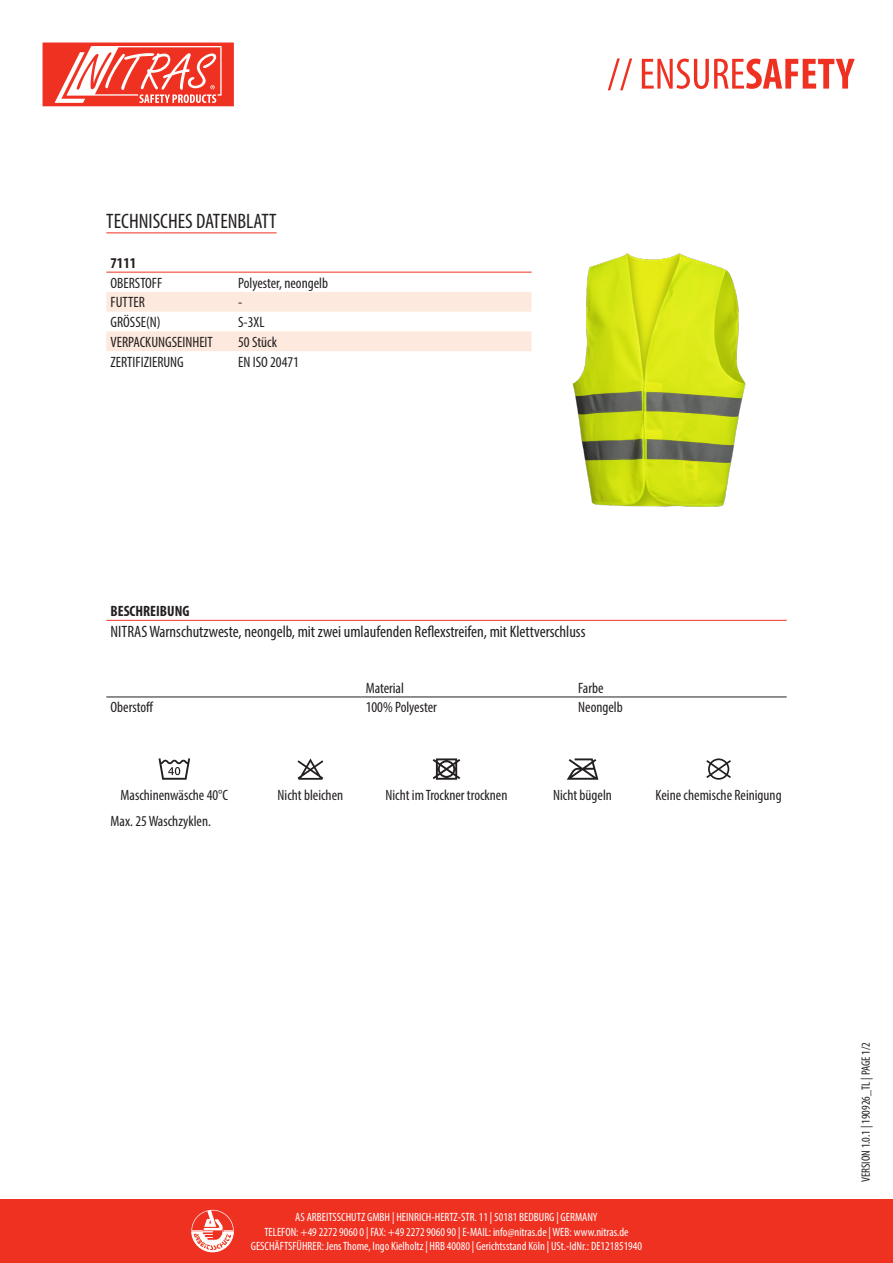
<style>
.page{position:relative;width:893px;height:1263px;background:#fff}
.page>*{position:absolute;margin:0;border:0;box-sizing:border-box;transform-origin:0 0}
.t1{font:condensed 21px "Myriad Pro";color:#231f20}
.t2{font:condensed 16.5px "Myriad Pro";color:#231f20}
.t3{font:condensed 15px "Myriad Pro";color:#231f20}
.t4{font:700 condensed 15px "Myriad Pro";color:#231f20}
.t5{font:condensed 12px/14.4px "Myriad Pro";color:#fff;text-align:center}
.t6{font:condensed 12px "Myriad Pro";color:#231f20}
</style>
<div class="page">
<div style="left:0;top:1199px;width:893px;height:64px;background:#ef3122"></div>
<svg style="left:608px;top:58px;width:247px;height:32px"></svg>
<svg style="left:191px;top:1210px;width:43px;height:42px"></svg>
<svg style="left:43px;top:43px;width:191px;height:63px"></svg>
<hr style="left:106px;top:232px;width:171px;height:1px;background:#ef3122">
<svg style="left:106px;top:292px;width:425px;height:59px"></svg>
<hr style="left:106px;top:272px;width:128px;height:1px;background:#ef3122">
<hr style="left:234px;top:272px;width:297px;height:1px;background:#ef3122">
<img style="left:531px;top:253px;width:215px;height:254px">
<hr style="left:106px;top:620px;width:681px;height:1px;background:#ef3122">
<hr style="left:106px;top:697px;width:255px;height:1px;background:#231f20">
<hr style="left:361px;top:697px;width:213px;height:1px;background:#231f20">
<hr style="left:574px;top:697px;width:213px;height:1px;background:#231f20">
<svg style="left:158px;top:758px;width:32px;height:22px"></svg>
<svg style="left:297px;top:758px;width:26px;height:22px"></svg>
<svg style="left:433px;top:758px;width:27px;height:22px"></svg>
<svg style="left:567px;top:758px;width:31px;height:22px"></svg>
<svg style="left:706px;top:758px;width:25px;height:22px"></svg>
<p class="t1" style="left:106px;top:209px;width:172px">TECHNISCHES DATENBLATT</p>
<p class="t4" style="left:111px;top:253px;width:27px">7111</p>
<p class="t3" style="left:111px;top:274px;width:53px">OBERSTOFF</p>
<p class="t3" style="left:238px;top:274px;width:91px">Polyester, neongelb</p>
<p class="t3" style="left:111px;top:293px;width:36px">FUTTER</p>
<p class="t3" style="left:238px;top:293px;width:6px">-</p>
<p class="t3" style="left:111px;top:313px;width:52px">GRÖSSE(N)</p>
<p class="t3" style="left:238px;top:313px;width:28px">S-3XL</p>
<p class="t3" style="left:111px;top:333px;width:104px">VERPACKUNGSEINHEIT</p>
<p class="t3" style="left:238px;top:333px;width:40px">50 Stück</p>
<p class="t3" style="left:111px;top:353px;width:75px">ZERTIFIZIERUNG</p>
<p class="t3" style="left:238px;top:353px;width:62px">EN ISO 20471</p>
<p class="t4" style="left:111px;top:602px;width:80px">BESCHREIBUNG</p>
<p class="t2" style="left:111px;top:621px;width:476px">NITRAS Warnschutzweste, neongelb, mit zwei umlaufenden Reflexstreifen, mit Klettverschluss</p>
<p class="t3" style="left:366px;top:679px;width:40px">Material</p>
<p class="t3" style="left:578px;top:679px;width:27px">Farbe</p>
<p class="t3" style="left:111px;top:698px;width:45px">Oberstoff</p>
<p class="t3" style="left:366px;top:698px;width:73px">100% Polyester</p>
<p class="t3" style="left:578px;top:698px;width:46px">Neongelb</p>
<p class="t3" style="left:121px;top:786px;width:109px">Maschinenwäsche 40°C</p>
<p class="t3" style="left:278px;top:786px;width:67px">Nicht bleichen</p>
<p class="t3" style="left:386px;top:786px;width:123px">Nicht im Trockner trocknen</p>
<p class="t3" style="left:553px;top:786px;width:60px">Nicht bügeln</p>
<p class="t3" style="left:656px;top:786px;width:128px">Keine chemische Reinigung</p>
<p class="t3" style="left:111px;top:812px;width:102px">Max. 25 Waschzyklen.</p>
<p class="t5" style="left:251px;top:1210px;width:393px">AS ARBEITSSCHUTZ GMBH | HEINRICH-HERTZ-STR. 11 | 50181 BEDBURG | GERMANY<br>TELEFON: +49 2272 9060 0 | FAX: +49 2272 9060 90 | E-MAIL: info@nitras.de | WEB: www.nitras.de<br>GESCHÄFTSFÜHRER: Jens Thome, Ingo Kielholtz | HRB 40080 | Gerichtsstand Köln | USt.-IdNr.: DE121851940</p>
<p class="t6" style="left:859px;top:1182px;width:141px;rotate:-90deg">VERSION 1.0.1 | 190926_TL | PAGE 1/2</p>
</div>
